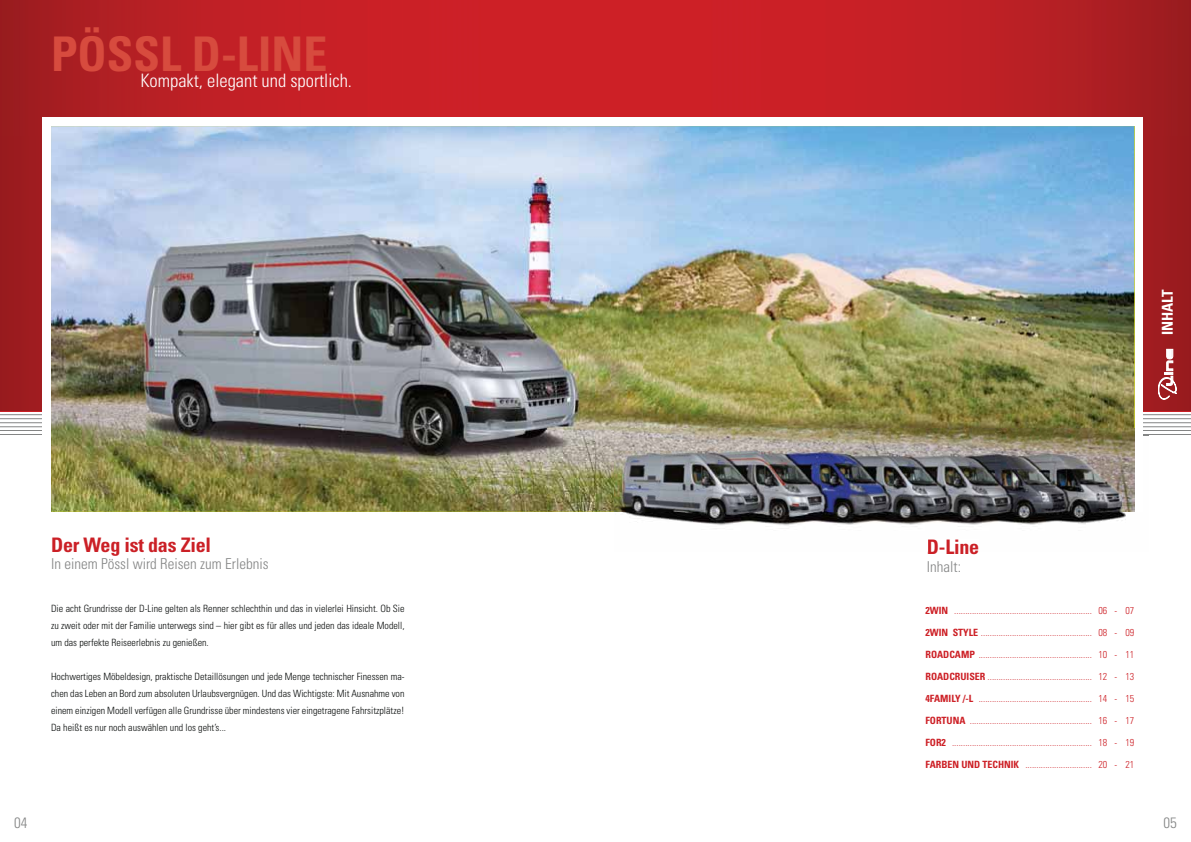
<style>
.page{position:relative;width:1191px;height:842px;background:#fff}
.page>*{position:absolute;margin:0;border:0;box-sizing:border-box;transform-origin:0 0}
.t1{font:700 condensed 47.8px "Univers LT Std";color:#d74b3e}
.t2{font:700 condensed 20px "Univers LT Std";letter-spacing:-.01em;color:#cb2026}
.t3{font:300 condensed 18.5px "Univers";color:#fff}
.t4{font:300 condensed 15px "Univers";color:#848585}
.t5{font:700 condensed 15px "Univers LT Std";color:#fff}
.t6{font:300 condensed 10px "Univers";color:#cd2026}
.t7{font:300 condensed 10px/17px "Univers";color:#0b0e0d;text-align:justify}
.s1{font-weight:700}
</style>
<div class="page">
<img style="left:0;top:0;width:420px;height:137px">
<div style="left:420px;top:0;width:420px;height:117px;background:#cd2026"></div>
<img style="left:840px;top:0;width:351px;height:137px">
<div style="left:0;top:137px;width:42px;height:274px;background:#9b1b1f"></div>
<div style="left:1143px;top:137px;width:48px;height:274px;background:#9e1c1f"></div>
<hr style="left:0;top:414px;width:1191px;height:1px;background:#848585">
<hr style="left:0;top:418px;width:1191px;height:1px;background:#848585">
<hr style="left:0;top:423px;width:1191px;height:1px;background:#848585">
<hr style="left:0;top:427px;width:1191px;height:1px;background:#848585">
<hr style="left:0;top:431px;width:1191px;height:1px;background:#848585">
<hr style="left:0;top:435px;width:1191px;height:1px;background:#848585">
<div style="left:43px;top:118px;width:1099px;height:394px;background:#fff"></div>
<img style="left:51px;top:126px;width:1083px;height:386px">
<svg style="left:1158px;top:349px;width:18px;height:51px"></svg>
<img style="left:622px;top:430px;width:526px;height:96px">
<svg style="left:1142px;top:431px;width:6px;height:5px"></svg>
<img style="left:615px;top:428px;width:527px;height:84px">
<img style="left:1134px;top:428px;width:1px;height:84px">
<h1 class="t1" style="left:51px;top:32px;width:278px">PÖSSL D-LINE</h1>
<h3 class="t3" style="left:140px;top:74px;width:213px">Kompakt, elegant und sportlich.</h3>
<h2 class="t2" style="left:51px;top:535px;width:162px">Der Weg ist das Ziel</h2>
<h3 class="t4" style="left:51px;top:558px;width:219px">In einem Pössl wird Reisen zum Erlebnis</h3>
<p class="t7" style="left:51px;top:601px;width:355px">Die acht Grundrisse der D-Line gelten als Renner schlechthin und das in vielerlei Hinsicht. Ob Sie zu zweit oder mit der Familie unterwegs sind – hier gibt es für alles und jeden das ideale Modell, um das perfekte Reiseerlebnis zu genießen.</p>
<p class="t7" style="left:51px;top:669px;width:355px">Hochwertiges Möbeldesign, praktische Detaillösungen und jede Menge technischer Finessen ma&shy;chen das Leben an Bord zum absoluten Urlaubsvergnügen. Und das Wichtigste: Mit Ausnahme von einem einzigen Modell verfügen alle Grundrisse über mindestens vier eingetragene Fahrsitzplätze!<br>Da heißt es nur noch auswählen und los geht’s...</p>
<h3 class="t5" style="left:1160px;top:335px;width:47px;rotate:-90deg">INHALT</h3>
<h2 class="t2" style="left:927px;top:538px;width:54px">D-Line</h2>
<h3 class="t4" style="left:927px;top:561px;width:36px">Inhalt:</h3>
<p class="t6" style="left:925px;top:607px;width:210px"><span class="s1">2WIN</span> .............................................................. 06 - 07</p>
<p class="t6" style="left:925px;top:629px;width:210px"><span class="s1">2WIN STYLE</span> .................................................. 08 - 09</p>
<p class="t6" style="left:925px;top:651px;width:210px"><span class="s1">ROADCAMP</span> ................................................... 10 - 11</p>
<p class="t6" style="left:925px;top:673px;width:210px"><span class="s1">ROADCRUISER</span> ............................................... 12 - 13</p>
<p class="t6" style="left:925px;top:695px;width:210px"><span class="s1">4FAMILY /-L</span> ................................................... 14 - 15</p>
<p class="t6" style="left:925px;top:717px;width:210px"><span class="s1">FORTUNA</span> ....................................................... 16 - 17</p>
<p class="t6" style="left:925px;top:739px;width:210px"><span class="s1">FOR2</span> ............................................................... 18 - 19</p>
<p class="t6" style="left:925px;top:761px;width:210px"><span class="s1">FARBEN UND TECHNIK</span> .............................. 20 - 21</p>
<h3 class="t4" style="left:14px;top:817px;width:15px">04</h3>
<h3 class="t4" style="left:1163px;top:817px;width:15px">05</h3>
</div>
